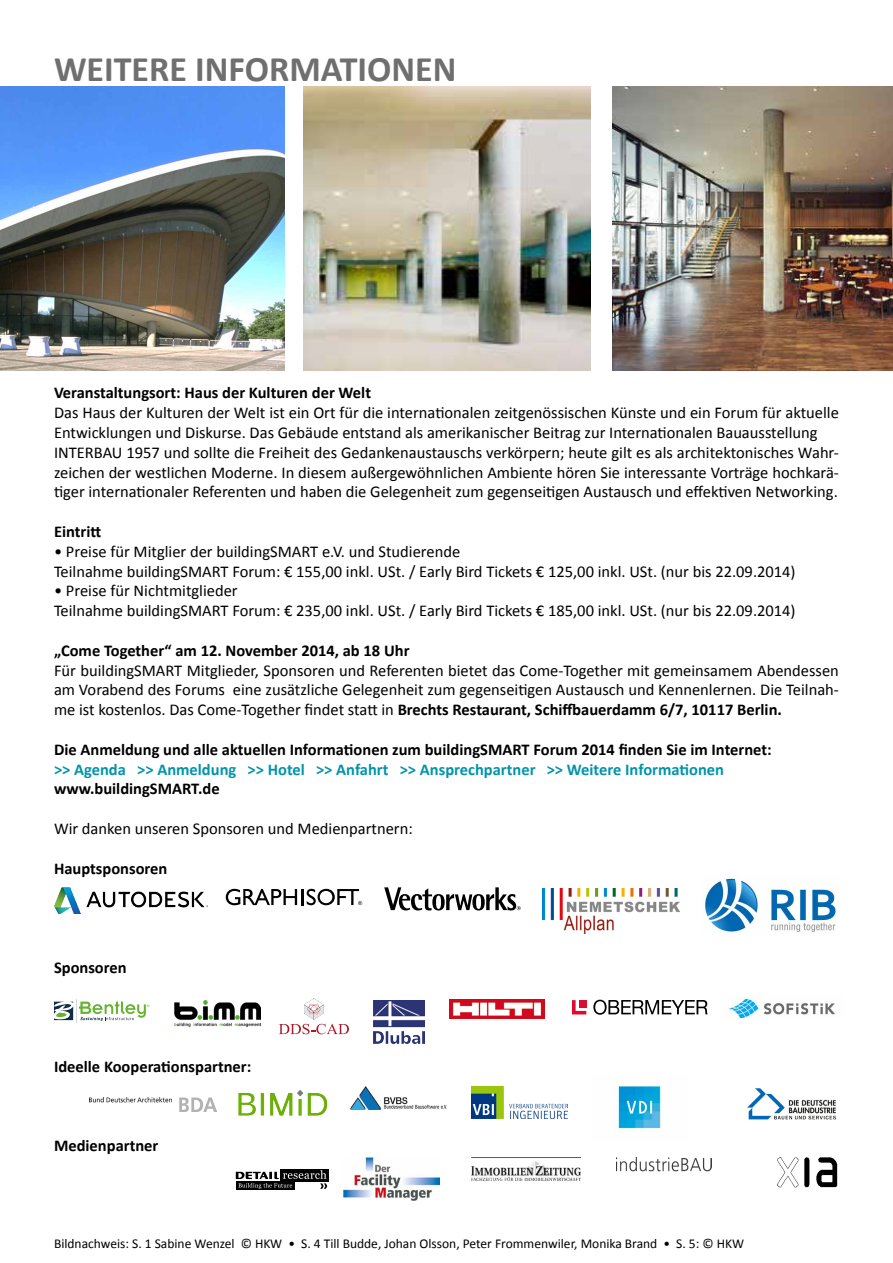
<style>
.page{position:relative;width:893px;height:1263px;background:#fff}
.page>*{position:absolute;margin:0;border:0;box-sizing:border-box;transform-origin:0 0}
.t1{font:700 36px "Calibri";color:#706f6f}
.t2{font:16.5px/19.8px "Calibri";color:#000}
.t3{font:700 16.5px "Calibri";color:#000}
.t4{font:700 16.5px "Calibri";color:#0094aa}
.t5{font:13.5px "Calibri";color:#000}
.s1{font-weight:700}
</style>
<div class="page">
<img style="left:612px;top:87px;width:281px;height:284px">
<img style="left:304px;top:87px;width:286px;height:283px">
<img style="left:54px;top:887px;width:154px;height:26px">
<svg style="left:226px;top:889px;width:136px;height:16px"></svg>
<img style="left:543px;top:888px;width:136px;height:45px">
<img style="left:702px;top:878px;width:134px;height:54px">
<svg style="left:384px;top:887px;width:137px;height:23px"></svg>
<svg style="left:54px;top:999px;width:96px;height:23px"></svg>
<img style="left:174px;top:1001px;width:87px;height:26px">
<img style="left:373px;top:1001px;width:51px;height:42px">
<img style="left:449px;top:999px;width:96px;height:19px">
<img style="left:729px;top:997px;width:106px;height:20px">
<svg style="left:279px;top:998px;width:70px;height:36px"></svg>
<img style="left:238px;top:1090px;width:90px;height:26px">
<img style="left:351px;top:1086px;width:95px;height:24px">
<img style="left:472px;top:1086px;width:95px;height:33px">
<div style="left:236px;top:1181px;width:59px;height:9px;background:#000"></div>
<div style="left:280px;top:1169px;width:49px;height:13px;background:#000"></div>
<svg style="left:236px;top:1170px;width:91px;height:19px"></svg>
<img style="left:344px;top:1158px;width:95px;height:42px">
<img style="left:472px;top:1161px;width:109px;height:20px">
<img style="left:616px;top:1158px;width:96px;height:14px">
<img style="left:778px;top:1158px;width:60px;height:30px">
<img style="left:0;top:87px;width:285px;height:284px">
<svg style="left:572px;top:1000px;width:14px;height:14px"></svg>
<svg style="left:593px;top:1000px;width:115px;height:15px"></svg>
<img style="left:615px;top:1086px;width:46px;height:46px">
<img style="left:747px;top:1088px;width:90px;height:32px">
<img style="left:89px;top:1097px;width:128px;height:14px">
<h1 class="t1" style="left:54px;top:47px;width:404px">WEITERE INFORMATIONEN</h1>
<p class="t3" style="left:54px;top:383px;width:319px">Veranstaltungsort: Haus der Kulturen der Welt</p>
<p class="t2" style="left:54px;top:402px;width:786px">Das Haus der Kulturen der Welt ist ein Ort für die internationalen zeitgenössischen Künste und ein Forum für aktuelle Entwicklungen und Diskurse. Das Gebäude entstand als amerikanischer Beitrag zur Internationalen Bauausstellung INTERBAU 1957 und sollte die Freiheit des Gedankenaustauschs verkörpern; heute gilt es als architektonisches Wahr&shy;zeichen der westlichen Moderne. In diesem außergewöhnlichen Ambiente hören Sie interessante Vorträge hochkarä&shy;tiger internationaler Referenten und haben die Gelegenheit zum gegenseitigen Austausch und effektiven Networking.</p>
<p class="t3" style="left:54px;top:521px;width:49px">Eintritt</p>
<p class="t2" style="left:54px;top:540px;width:743px">• Preise für Mitglier der buildingSMART e.V. und Studierende<br>Teilnahme buildingSMART Forum: € 155,00 inkl. USt. / Early Bird Tickets € 125,00 inkl. USt. (nur bis 22.09.2014)</p>
<p class="t2" style="left:54px;top:580px;width:743px">• Preise für Nichtmitglieder<br>Teilnahme buildingSMART Forum: € 235,00 inkl. USt. / Early Bird Tickets € 185,00 inkl. USt. (nur bis 22.09.2014)</p>
<p class="t3" style="left:54px;top:640px;width:357px">„Come Together“ am 12. November 2014, ab 18 Uhr</p>
<p class="t2" style="left:54px;top:659px;width:786px;text-align:justify">Für buildingSMART Mitglieder, Sponsoren und Referenten bietet das Come-Together mit gemeinsamem Abendessen am Vorabend des Forums eine zusätzliche Gelegenheit zum gegenseitigen Austausch und Kennenlernen. Die Teilnah&shy;me ist kostenlos. Das Come-Together findet statt in <span class="s1">Brechts Restaurant, Schiffbauerdamm 6/7, 10117 Berlin.</span></p>
<p class="t3" style="left:54px;top:739px;width:719px">Die Anmeldung und alle aktuellen Informationen zum buildingSMART Forum 2014 finden Sie im Internet:</p>
<p class="t4" style="left:54px;top:759px;width:671px">&gt;&gt; Agenda &gt;&gt; Anmeldung &gt;&gt; Hotel &gt;&gt; Anfahrt &gt;&gt; Ansprechpartner &gt;&gt; Weitere Informationen</p>
<p class="t3" style="left:54px;top:779px;width:167px">www.buildingSMART.de</p>
<p class="t2" style="left:54px;top:818px;width:360px">Wir danken unseren Sponsoren und Medienpartnern:</p>
<p class="t3" style="left:54px;top:858px;width:115px">Hauptsponsoren</p>
<p class="t3" style="left:54px;top:957px;width:74px">Sponsoren</p>
<p class="t3" style="left:54px;top:1056px;width:199px">Ideelle Kooperationspartner:</p>
<p class="t3" style="left:54px;top:1135px;width:106px">Medienpartner</p>
<p class="t5" style="left:54px;top:1235px;width:691px">Bildnachweis: S. 1 Sabine Wenzel © HKW • S. 4 Till Budde, Johan Olsson, Peter Frommenwiler, Monika Brand • S. 5: © HKW</p>
</div>
